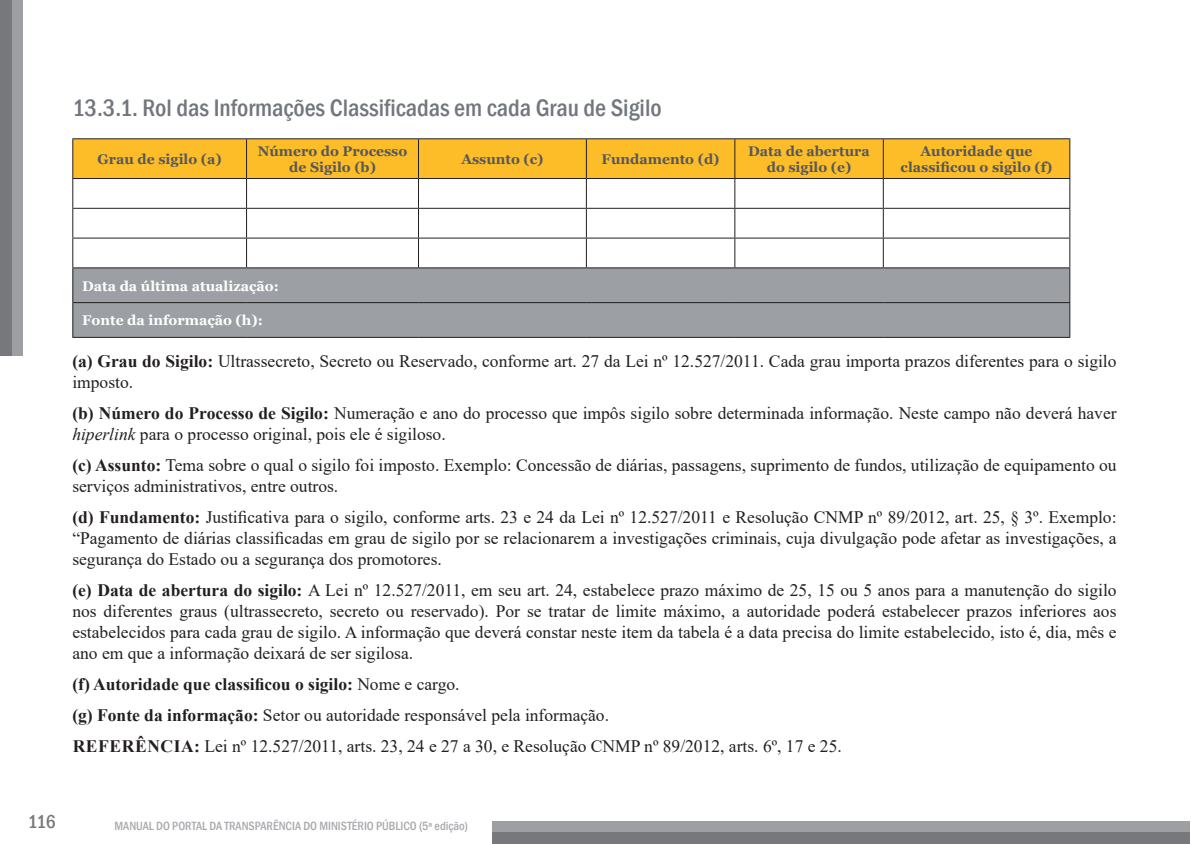
<style>
.page{position:relative;width:1191px;height:844px;background:#fff}
.page>*{position:absolute;margin:0;border:0;box-sizing:border-box;transform-origin:0 0}
.t1{font:500 condensed 24.5px "Franklin Gothic";color:#72767d}
.t2{font:500 condensed 19.25px "Franklin Gothic";color:#76787b}
.t3{font:17.5px/21px "Times New Roman";color:#231f20}
.t4{font:700 14px/16.8px "Georgia";color:#57585a;text-align:center}
.t5{font:700 14px "Georgia";color:#fff}
.t6{font:500 condensed 12.25px "Franklin Gothic";color:#a8a9ad}
.s1{font-weight:700}
.s2{font-style:italic}
</style>
<div class="page">
<div style="left:0;top:0;width:12px;height:356px;background:#76787b"></div>
<div style="left:13px;top:0;width:10px;height:356px;background:#9d9fa2"></div>
<div style="left:492px;top:831px;width:698px;height:12px;background:#76787b"></div>
<div style="left:492px;top:821px;width:698px;height:10px;background:#9d9fa2"></div>
<div style="left:73px;top:268px;width:996px;height:69px;background:#9ca0a4"></div>
<hr style="left:72px;top:138px;width:174px;height:1px;background:#231f20">
<hr style="left:246px;top:138px;width:172px;height:1px;background:#231f20">
<hr style="left:418px;top:138px;width:168px;height:1px;background:#231f20">
<hr style="left:586px;top:138px;width:149px;height:1px;background:#231f20">
<hr style="left:735px;top:138px;width:148px;height:1px;background:#231f20">
<hr style="left:883px;top:138px;width:187px;height:1px;background:#231f20">
<svg style="left:72px;top:139px;width:998px;height:128px"></svg>
<hr style="left:72px;top:302px;width:174px;height:1px;background:#231f20">
<hr style="left:246px;top:302px;width:172px;height:1px;background:#231f20">
<hr style="left:418px;top:302px;width:168px;height:1px;background:#231f20">
<hr style="left:586px;top:302px;width:149px;height:1px;background:#231f20">
<hr style="left:735px;top:302px;width:148px;height:1px;background:#231f20">
<hr style="left:883px;top:302px;width:187px;height:1px;background:#231f20">
<hr style="left:72px;top:267px;width:174px;height:1px;background:#231f20">
<hr style="left:72px;top:268px;width:1px;height:34px;background:#231f20">
<hr style="left:246px;top:267px;width:172px;height:1px;background:#231f20">
<hr style="left:418px;top:267px;width:168px;height:1px;background:#231f20">
<hr style="left:586px;top:267px;width:149px;height:1px;background:#231f20">
<hr style="left:735px;top:267px;width:148px;height:1px;background:#231f20">
<hr style="left:883px;top:267px;width:187px;height:1px;background:#231f20">
<hr style="left:1069px;top:268px;width:1px;height:34px;background:#231f20">
<hr style="left:72px;top:303px;width:1px;height:34px;background:#231f20">
<hr style="left:1069px;top:303px;width:1px;height:34px;background:#231f20">
<hr style="left:72px;top:337px;width:174px;height:1px;background:#231f20">
<hr style="left:246px;top:337px;width:172px;height:1px;background:#231f20">
<hr style="left:418px;top:337px;width:168px;height:1px;background:#231f20">
<hr style="left:586px;top:337px;width:149px;height:1px;background:#231f20">
<hr style="left:735px;top:337px;width:148px;height:1px;background:#231f20">
<hr style="left:883px;top:337px;width:187px;height:1px;background:#231f20">
<h1 class="t1" style="left:72px;top:92px;width:591px">13.3.1. Rol das Informações Classificadas em cada Grau de Sigilo</h1>
<p class="t4" style="left:98px;top:151px;width:126px">Grau de sigilo (a)</p>
<p class="t4" style="left:258px;top:142px;width:151px">Número do Processo de Sigilo (b)</p>
<p class="t4" style="left:461px;top:151px;width:84px">Assunto (c)</p>
<p class="t4" style="left:601px;top:151px;width:119px">Fundamento (d)</p>
<p class="t4" style="left:748px;top:142px;width:123px">Data de abertura do sigilo (e)</p>
<p class="t4" style="left:900px;top:142px;width:153px">Autoridade que classificou o sigilo (f)</p>
<p class="t5" style="left:82px;top:276px;width:198px">Data da última atualização:</p>
<p class="t5" style="left:82px;top:311px;width:182px">Fonte da informação (h):</p>
<p class="t3" style="left:72px;top:350px;width:1045px"><span class="s1">(a) Grau do Sigilo:</span> Ultrassecreto, Secreto ou Reservado, conforme art. 27 da Lei nº 12.527/2011. Cada grau importa prazos diferentes para o sigilo imposto.</p>
<p class="t3" style="left:72px;top:401px;width:1045px"><span class="s1">(b) Número do Processo de Sigilo:</span> Numeração e ano do processo que impôs sigilo sobre determinada informação. Neste campo não deverá haver <span class="s2">hiperlink</span> para o processo original, pois ele é sigiloso.</p>
<p class="t3" style="left:72px;top:453px;width:1045px"><span class="s1">(c) Assunto:</span> Tema sobre o qual o sigilo foi imposto. Exemplo: Concessão de diárias, passagens, suprimento de fundos, utilização de equipamento ou serviços administrativos, entre outros.</p>
<p class="t3" style="left:72px;top:505px;width:1045px;text-align:justify"><span class="s1">(d) Fundamento:</span> Justificativa para o sigilo, conforme arts. 23 e 24 da Lei nº 12.527/2011 e Resolução CNMP nº 89/2012, art. 25, § 3º. Exemplo: “Pagamento de diárias classificadas em grau de sigilo por se relacionarem a investigações criminais, cuja divulgação pode afetar as investigações, a segurança do Estado ou a segurança dos promotores.</p>
<p class="t3" style="left:72px;top:578px;width:1045px;text-align:justify"><span class="s1">(e) Data de abertura do sigilo:</span> A Lei nº 12.527/2011, em seu art. 24, estabelece prazo máximo de 25, 15 ou 5 anos para a manutenção do sigilo nos diferentes graus (ultrassecreto, secreto ou reservado). Por se tratar de limite máximo, a autoridade poderá estabelecer prazos inferiores aos estabelecidos para cada grau de sigilo. A informação que deverá constar neste item da tabela é a data precisa do limite estabelecido, isto é, dia, mês e ano em que a informação deixará de ser sigilosa.</p>
<p class="t3" style="left:72px;top:667px;width:771px;line-height:31px"><span class="s1">(f) Autoridade que classificou o sigilo:</span> Nome e cargo.<br><span class="s1">(g) Fonte da informação:</span> Setor ou autoridade responsável pela informação.<br><span class="s1">REFERÊNCIA:</span> Lei nº 12.527/2011, arts. 23, 24 e 27 a 30, e Resolução CNMP nº 89/2012, arts. 6º, 17 e 25.</p>
<p class="t2" style="left:28px;top:808px;width:29px">116</p>
<p class="t6" style="left:115px;top:818px;width:355px">MANUAL DO PORTAL DA TRANSPARÊNCIA DO MINISTÉRIO PÚBLICO (5ª edição)</p>
</div>
